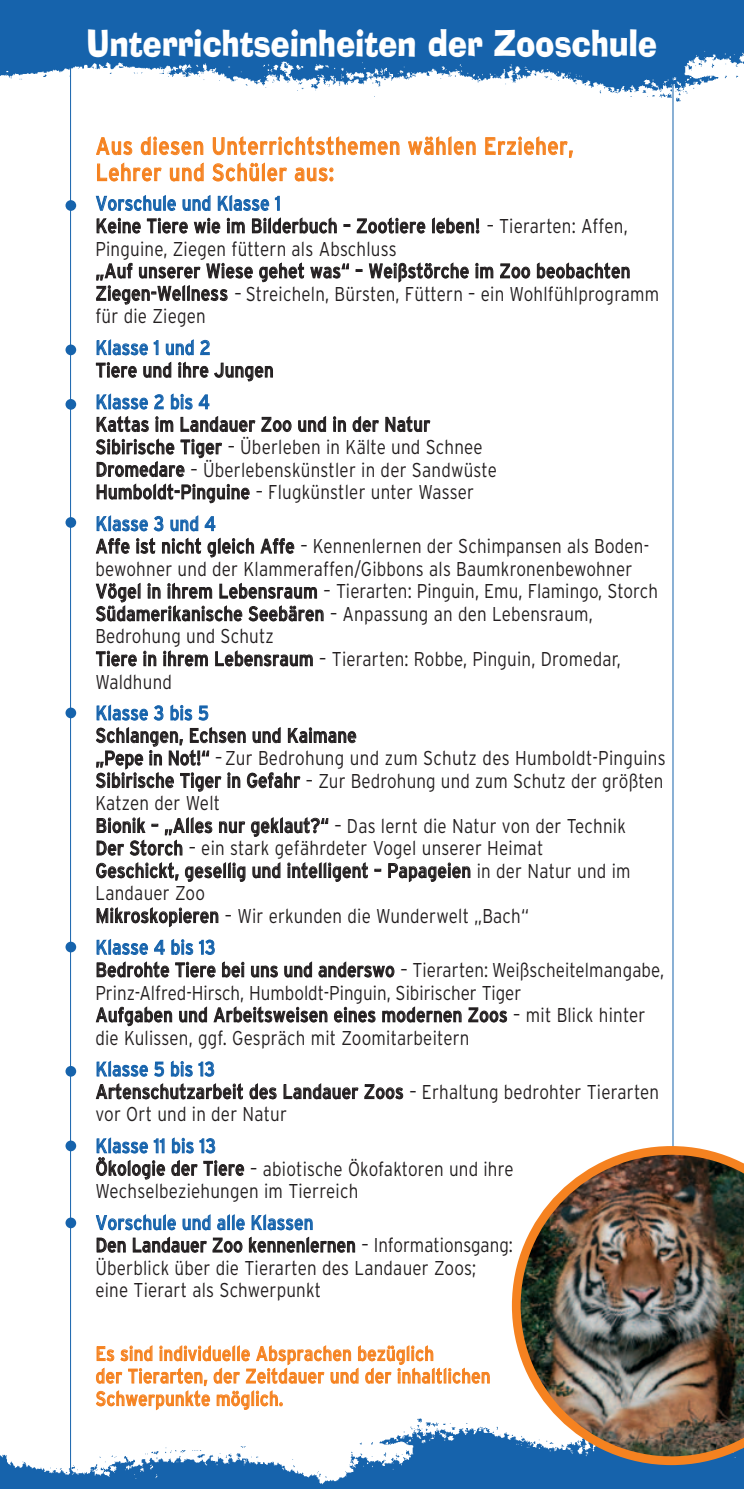
<style>
.page{position:relative;width:745px;height:1489px;background:#fff}
.page>*{position:absolute;margin:0;border:0;box-sizing:border-box;transform-origin:0 0}
.t1{font:36.25px "Ad Lib BT";letter-spacing:-.01em;color:#fff;scale:.85 1}
.t2{font:23.75px/26.2px "Interstate";letter-spacing:.03em;color:#f58220;scale:.85 1}
.t3{font:300 20px/22.5px "Interstate";letter-spacing:.015em;color:#231f20;scale:.85 1}
.t4{font:20px/22.8px "Interstate";letter-spacing:.015em;color:#231f20;scale:.85 1}
.t5{font:20px/22.5px "Interstate";letter-spacing:.01em;color:#f58220;scale:.85 1}
.t6{font:20px "Interstate";letter-spacing:.01em;color:#1663ac;scale:.85 1}
.s1{font-weight:400;color:#1663ac}
.s2{font-weight:400}
.s3{font-weight:300}
</style>
<div class="page">
<hr style="left:672px;top:0;width:1px;height:1488px;background:#1663ac">
<hr style="left:70px;top:0;width:1px;height:1481px;background:#1663ac">
<div style="left:66px;top:344px;width:10px;height:11px;background:#1663ac;border-radius:50%"></div>
<div style="left:66px;top:200px;width:10px;height:11px;background:#1663ac;border-radius:50%"></div>
<div style="left:66px;top:399px;width:10px;height:10px;background:#1663ac;border-radius:50%"></div>
<div style="left:66px;top:517px;width:10px;height:11px;background:#1663ac;border-radius:50%"></div>
<div style="left:66px;top:707px;width:10px;height:11px;background:#1663ac;border-radius:50%"></div>
<div style="left:66px;top:941px;width:10px;height:11px;background:#1663ac;border-radius:50%"></div>
<div style="left:66px;top:1065px;width:10px;height:11px;background:#1663ac;border-radius:50%"></div>
<div style="left:66px;top:1140px;width:10px;height:11px;background:#1663ac;border-radius:50%"></div>
<div style="left:66px;top:1217px;width:10px;height:11px;background:#1663ac;border-radius:50%"></div>
<div style="left:0;top:0;width:744px;height:22px;background:#1663ac"></div>
<img style="left:0;top:22px;width:744px;height:97px">
<img style="left:0;top:1404px;width:744px;height:84px">
<img style="left:512px;top:1145px;width:232px;height:319px">
<h1 class="t1" style="left:86px;top:25px;width:674px">Unterrichtseinheiten der Zooschule</h1>
<p class="t2" style="left:96px;top:135px;width:564px">Aus diesen Unterrichtsthemen wählen Erzieher,<br>Lehrer und Schüler aus:</p>
<p class="t3" style="left:95px;top:194px;width:628px"><span class="s1">Vorschule und Klasse 1<br></span><span class="s2">Keine Tiere wie im Bilderbuch – Zootiere leben!</span> – Tierarten: Affen,<br>Pinguine, Ziegen füttern als Abschluss</p>
<p class="t4" style="left:95px;top:261px;width:665px">„Auf unserer Wiese gehet was“ – Weißstörche im Zoo beobachten<br>Ziegen-Wellness <span class="s3">– Streicheln, Bürsten, Füttern – ein Wohlfühlprogramm für die Ziegen</span></p>
<p class="t6" style="left:96px;top:340px;width:137px">Klasse 1 und 2</p>
<p class="t4" style="left:96px;top:360px;width:211px">Tiere und ihre Jungen</p>
<p class="t6" style="left:96px;top:394px;width:136px">Klasse 2 bis 4</p>
<p class="t3" style="left:96px;top:415px;width:474px"><span class="s2">Kattas im Landauer Zoo und in der Natur Sibirische Tiger</span> – Überleben in Kälte und Schnee <span class="s2">Dromedare</span> – Überlebenskünstler in der Sandwüste <span class="s2">Humboldt-Pinguine</span> – Flugkünstler unter Wasser</p>
<p class="t3" style="left:95px;top:514px;width:663px"><span class="s1">Klasse 3 und 4<br></span><span class="s2">Affe ist nicht gleich Affe</span> – Kennenlernen der Schimpansen als Boden&shy;bewohner und der Klammeraffen/Gibbons als Baumkronenbewohner <span class="s2">Vögel in ihrem Lebensraum</span> – Tierarten: Pinguin, Emu, Flamingo, Storch <span class="s2">Südamerikanische Seebären</span> – Anpassung an den Lebensraum, Bedrohung und Schutz<br><span class="s2">Tiere in ihrem Lebensraum</span> – Tierarten: Robbe, Pinguin, Dromedar, Waldhund</p>
<p class="t6" style="left:96px;top:705px;width:135px">Klasse 3 bis 5</p>
<p class="t3" style="left:95px;top:726px;width:673px"><span class="s2">Schlangen, Echsen und Kaimane<br>„Pepe in Not!“</span> – Zur Bedrohung und zum Schutz des Humboldt-Pinguins <span class="s2">Sibirische Tiger in Gefahr</span> – Zur Bedrohung und zum Schutz der größten Katzen der Welt<br><span class="s2">Bionik – „Alles nur geklaut?“</span> – Das lernt die Natur von der Technik<br><span class="s2">Der Storch</span> – ein stark gefährdeter Vogel unserer Heimat<br><span class="s2">Geschickt, gesellig und intelligent – Papageien</span> in der Natur und im Landauer Zoo<br><span class="s2">Mikroskopieren</span> – Wir erkunden die Wunderwelt „Bach“</p>
<p class="t3" style="left:95px;top:938px;width:671px"><span class="s1">Klasse 4 bis 13<br></span><span class="s2">Bedrohte Tiere bei uns und anderswo</span> – Tierarten: Weißscheitelmangabe, Prinz-Alfred-Hirsch, Humboldt-Pinguin, Sibirischer Tiger<br><span class="s2">Aufgaben und Arbeitsweisen eines modernen Zoos</span> – mit Blick hinter die Kulissen, ggf. Gespräch mit Zoomitarbeitern</p>
<p class="t3" style="left:95px;top:1059px;width:665px"><span class="s1">Klasse 5 bis 13<br></span><span class="s2">Artenschutzarbeit des Landauer Zoos</span> – Erhaltung bedrohter Tierarten vor Ort und in der Natur</p>
<p class="t3" style="left:95px;top:1136px;width:494px"><span class="s1">Klasse 11 bis 13<br></span><span class="s2">Ökologie der Tiere</span> – abiotische Ökofaktoren und ihre<br>Wechselbeziehungen im Tierreich</p>
<p class="t3" style="left:95px;top:1213px;width:493px"><span class="s1">Vorschule und alle Klassen<br></span><span class="s2">Den Landauer Zoo kennenlernen</span> – Informationsgang:<br>Überblick über die Tierarten des Landauer Zoos; eine Tierart als Schwerpunkt</p>
<p class="t5" style="left:96px;top:1343px;width:466px">Es sind individuelle Absprachen bezüglich<br>der Tierarten, der Zeitdauer und der inhaltlichen<br>Schwerpunkte möglich.</p>
</div>
